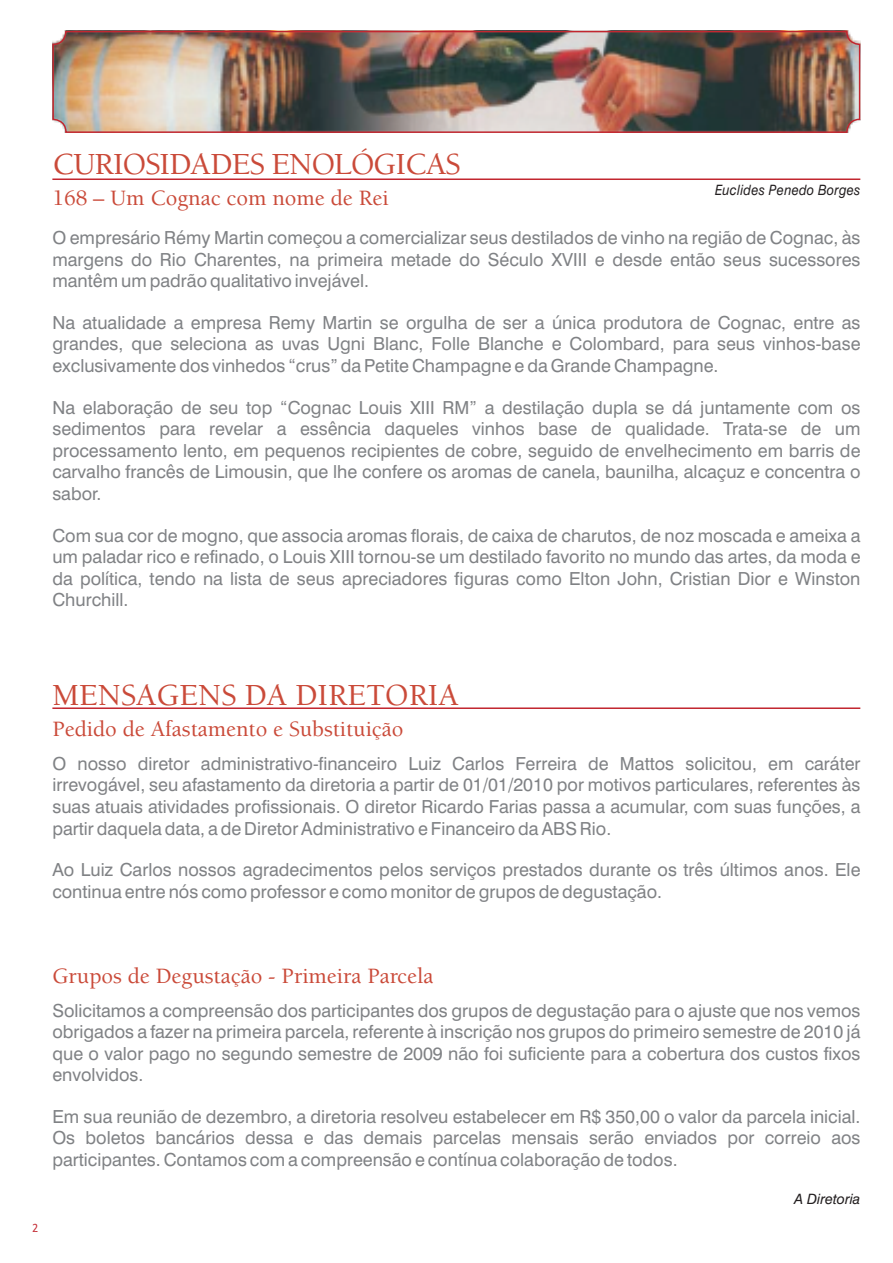
<style>
.page{position:relative;width:893px;height:1263px;background:#fff}
.page>*{position:absolute;margin:0;border:0;box-sizing:border-box;transform-origin:0 0}
.t1{font:500 31.5px "Berkeley LT";letter-spacing:-.02em;color:#ca4a39}
.t2{font:500 31.5px "Berkeley LT";color:#ca4a39}
.t3{font:500 22.5px "Berkeley LT";color:#ca4a39}
.t4{font:18px/21.6px "Swiss 721 BT";color:#808285;text-align:justify}
.t5{font:italic 14.25px "Swiss 721 BT";letter-spacing:.02em;color:#231f20;scale:.9 1}
.t6{font:italic 14.25px "Swiss 721 BT";color:#231f20}
.t7{font:12px "Baar Sophia";color:#c2262f;scale:.95 1}
</style>
<div class="page">
<img style="left:55px;top:34px;width:802px;height:96px">
<div style="left:52px;top:31px;width:808px;height:102px;border:2px solid #c2262f;border-radius:13px"></div>
<hr style="left:52px;top:178px;width:808px;height:2px;background:#c2262f">
<hr style="left:52px;top:707px;width:808px;height:2px;background:#c2262f">
<h1 class="t1" style="left:52px;top:152px;width:410px">CURIOSIDADES ENOLÓGICAS</h1>
<p class="t3" style="left:52px;top:189px;width:338px">168 – Um Cognac com nome de Rei</p>
<p class="t5" style="left:715px;top:184px;width:163px">Euclides Penedo Borges</p>
<p class="t4" style="left:52px;top:228px;width:810px">O empresário Rémy Martin começou a comercializar seus destilados de vinho na região de Cognac, às margens do Rio Charentes, na primeira metade do Século XVIII e desde então seus sucessores mantêm um padrão qualitativo invejável.</p>
<p class="t4" style="left:52px;top:313px;width:810px">Na atualidade a empresa Remy Martin se orgulha de ser a única produtora de Cognac, entre as grandes, que seleciona as uvas Ugni Blanc, Folle Blanche e Colombard, para seus vinhos-base exclusivamente dos vinhedos “crus” da Petite Champagne e da Grande Champagne.</p>
<p class="t4" style="left:52px;top:398px;width:810px">Na elaboração de seu top “Cognac Louis XIII RM” a destilação dupla se dá juntamente com os sedimentos para revelar a essência daqueles vinhos base de qualidade. Trata-se de um processamento lento, em pequenos recipientes de cobre, seguido de envelhecimento em barris de carvalho francês de Limousin, que lhe confere os aromas de canela, baunilha, alcaçuz e concentra o sabor.</p>
<p class="t4" style="left:52px;top:526px;width:810px">Com sua cor de mogno, que associa aromas florais, de caixa de charutos, de noz moscada e ameixa a um paladar rico e refinado, o Louis XIII tornou-se um destilado favorito no mundo das artes, da moda e da política, tendo na lista de seus apreciadores figuras como Elton John, Cristian Dior e Winston Churchill.</p>
<h1 class="t2" style="left:52px;top:682px;width:408px">MENSAGENS DA DIRETORIA</h1>
<p class="t3" style="left:52px;top:720px;width:353px">Pedido de Afastamento e Substituição</p>
<p class="t4" style="left:52px;top:754px;width:810px">O nosso diretor administrativo-financeiro Luiz Carlos Ferreira de Mattos solicitou, em caráter irrevogável, seu afastamento da diretoria a partir de 01/01/2010 por motivos particulares, referentes às suas atuais atividades profissionais. O diretor Ricardo Farias passa a acumular, com suas funções, a partir daquela data, a de Diretor Administrativo e Financeiro da ABS Rio.</p>
<p class="t4" style="left:52px;top:861px;width:810px">Ao Luiz Carlos nossos agradecimentos pelos serviços prestados durante os três últimos anos. Ele continua entre nós como professor e como monitor de grupos de degustação.</p>
<p class="t7" style="left:32px;top:1221px;width:8px">2</p>
<p class="t3" style="left:52px;top:967px;width:383px">Grupos de Degustação - Primeira Parcela</p>
<p class="t4" style="left:52px;top:1001px;width:810px">Solicitamos a compreensão dos participantes dos grupos de degustação para o ajuste que nos vemos obrigados a fazer na primeira parcela, referente à inscrição nos grupos do primeiro semestre de 2010 já que o valor pago no segundo semestre de 2009 não foi suficiente para a cobertura dos custos fixos envolvidos.</p>
<p class="t4" style="left:52px;top:1107px;width:810px">Em sua reunião de dezembro, a diretoria resolveu estabelecer em R$ 350,00 o valor da parcela inicial.<br>Os boletos bancários dessa e das demais parcelas mensais serão enviados por correio aos participantes. Contamos com a compreensão e contínua colaboração de todos.</p>
<p class="t6" style="left:795px;top:1193px;width:67px">A Diretoria</p>
</div>
